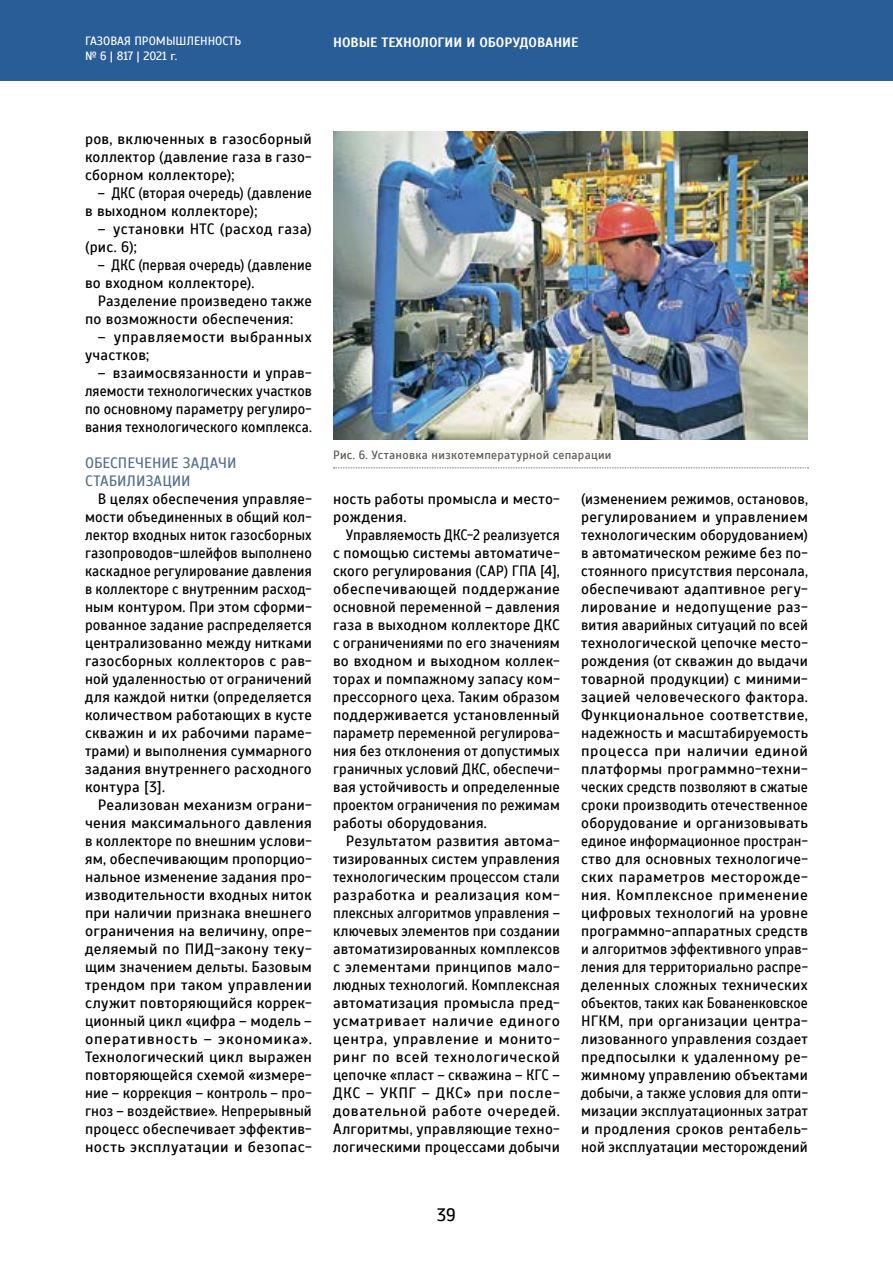
<style>
.page{position:relative;width:893px;height:1263px;background:#fff}
.page>*{position:absolute;margin:0;border:0;box-sizing:border-box;transform-origin:0 0}
.t1{font:18px "Scada";color:#000}
.t2{font:15px/18px "Scada";letter-spacing:.015em;color:#000;text-align:justify}
.t3{font:15px/18px "Scada";letter-spacing:.015em;color:#000;text-align:justify;scale:.92 1}
.t4{font:15px/18px "Scada";letter-spacing:.015em;color:#000;scale:.93 1}
.t5{font:15px/18px "Scada";color:#54728b}
.t6{font:700 13.5px "Scada";color:#fff}
.t7{font:12px "Scada";letter-spacing:.025em;color:#5b5753}
.t8{font:12px/14.4px "Scada";color:#fff}
</style>
<div class="page">
<div style="left:0;top:0;width:893px;height:81px;background:#295d97"></div>
<svg style="left:333px;top:467px;width:475px;height:1px"></svg>
<img style="left:333px;top:132px;width:475px;height:307px">
<p class="t8" style="left:85px;top:34px;width:158px">ГАЗОВАЯ ПРОМЫШЛЕННОСТЬ № 6 | 817 | 2021 г.</p>
<p class="t6" style="left:333px;top:34px;width:247px">НОВЫЕ ТЕХНОЛОГИИ И ОБОРУДОВАНИЕ</p>
<p class="t2" style="left:85px;top:130px;width:228px">ров, включенных в газосборный коллектор (давление газа в газо&shy;сборном коллекторе);</p>
<p class="t4" style="left:85px;top:184px;width:245px;text-indent:13px">– ДКС (вторая очередь) (давление в выходном коллекторе);</p>
<p class="t2" style="left:85px;top:220px;width:228px;text-indent:13px">– установки НТС (расход газа) (рис. 6);</p>
<p class="t4" style="left:85px;top:256px;width:245px;text-indent:13px">– ДКС (первая очередь) (давление во входном коллекторе).</p>
<p class="t2" style="left:85px;top:292px;width:228px;text-indent:13px">Разделение произведено также по возможности обеспечения:</p>
<p class="t2" style="left:85px;top:328px;width:228px;text-indent:13px">– управляемости выбранных участков;</p>
<p class="t2" style="left:85px;top:364px;width:228px;text-indent:13px">– взаимосвязанности и управ&shy;ляемости технологических участков по основному параметру регулиро&shy;вания технологического комплекса.</p>
<p class="t5" style="left:85px;top:454px;width:153px">ОБЕСПЕЧЕНИЕ ЗАДАЧИ<br>СТАБИЛИЗАЦИИ</p>
<p class="t2" style="left:85px;top:490px;width:228px;text-indent:13px">В целях обеспечения управляе&shy;мости объединенных в общий кол&shy;лектор входных ниток газосборных газопроводов-шлейфов выполнено каскадное регулирование давления в коллекторе с внутренним расход&shy;ным контуром. При этом сформи&shy;рованное задание распределяется централизованно между нитками газосборных коллекторов с рав&shy;ной удаленностью от ограничений для каждой нитки (определяется количеством работающих в кусте скважин и их рабочими параме&shy;трами) и выполнения суммарного задания внутреннего расходного контура [3].</p>
<p class="t2" style="left:85px;top:796px;width:228px;text-indent:13px">Реализован механизм ограни&shy;чения максимального давления в коллекторе по внешним услови&shy;ям, обеспечивающим пропорцио&shy;нальное изменение задания про&shy;изводительности входных ниток при наличии признака внешнего ограничения на величину, опре&shy;деляемый по ПИД-закону теку&shy;щим значением дельты. Базовым трендом при таком управлении служит повторяющийся коррек&shy;ционный цикл «цифра – модель – оперативность – экономика».<br>Технологический цикл выражен повторяющейся схемой «измере&shy;ние – коррекция – контроль – про&shy;гноз – воздействие». Непрерывный процесс обеспечивает эффектив&shy;ность эксплуатации и безопас-</p>
<p class="t7" style="left:333px;top:448px;width:280px">Рис. 6. Установка низкотемпературной сепарации</p>
<p class="t2" style="left:333px;top:490px;width:228px">ность работы промысла и место&shy;рождения.</p>
<p class="t3" style="left:333px;top:526px;width:248px;text-indent:13px">Управляемость ДКС-2 реализуется с помощью системы автоматиче&shy;ского регулирования (САР) ГПА [4], обеспечивающей поддержание основной переменной – давления газа в выходном коллекторе ДКС с ограничениями по его значениям во входном и выходном коллек&shy;торах и помпажному запасу ком&shy;прессорного цеха. Таким образом поддерживается установленный параметр переменной регулирова&shy;ния без отклонения от допустимых граничных условий ДКС, обеспечи&shy;вая устойчивость и определенные проектом ограничения по режимам работы оборудования.</p>
<p class="t2" style="left:333px;top:832px;width:228px;text-indent:13px">Результатом развития автома&shy;тизированных систем управления технологическим процессом стали разработка и реализация ком&shy;плексных алгоритмов управления – ключевых элементов при создании автоматизированных комплексов с элементами принципов мало&shy;людных технологий. Комплексная автоматизация промысла пред&shy;усматривает наличие единого центра, управление и монито&shy;ринг по всей технологической цепочке «пласт – скважина – КГС – ДКС – УКПГ – ДКС» при после&shy;довательной работе очередей.<br>Алгоритмы, управляющие техно&shy;логическими процессами добычи</p>
<p class="t1" style="left:437px;top:1204px;width:20px">39</p>
<p class="t2" style="left:581px;top:490px;width:228px">(изменением режимов, остановов, регулированием и управлением технологическим оборудованием) в автоматическом режиме без по&shy;стоянного присутствия персонала, обеспечивают адаптивное регу&shy;лирование и недопущение раз&shy;вития аварийных ситуаций по всей технологической цепочке место&shy;рождения (от скважин до выдачи товарной продукции) с миними&shy;зацией человеческого фактора.<br>Функциональное соответствие, надежность и масштабируемость процесса при наличии единой платформы программно-техни&shy;ческих средств позволяют в сжатые сроки производить отечественное оборудование и организовывать единое информационное простран&shy;ство для основных технологиче&shy;ских параметров месторожде&shy;ния. Комплексное применение цифровых технологий на уровне программно-аппаратных средств и алгоритмов эффективного управ&shy;ления для территориально распре&shy;деленных сложных технических объектов, таких как Бованенковское НГКМ, при организации центра&shy;лизованного управления создает предпосылки к удаленному ре&shy;жимному управлению объектами добычи, а также условия для опти&shy;мизации эксплуатационных затрат и продления сроков рентабель&shy;ной эксплуатации месторождений</p>
</div>
